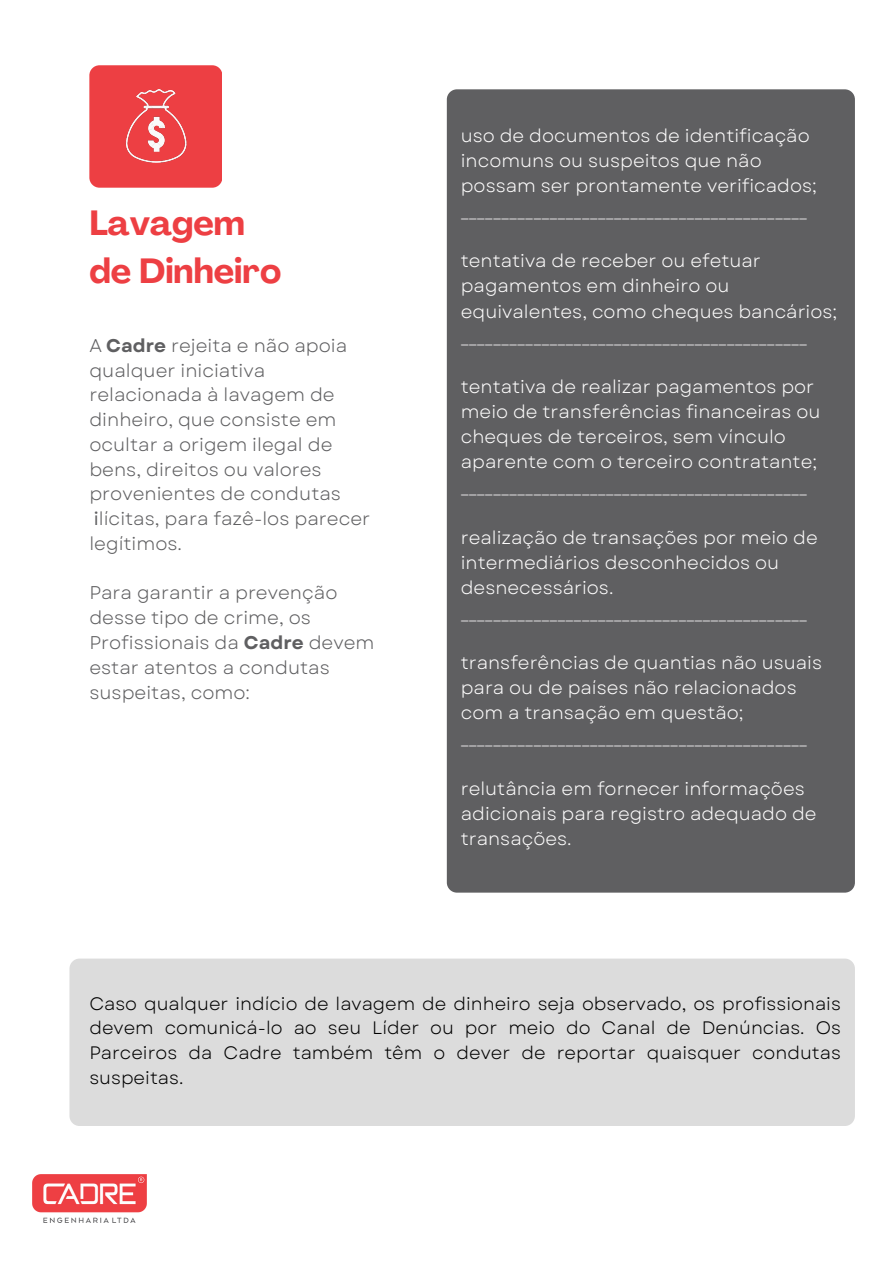
<style>
.page{position:relative;width:894px;height:1264px;background:#fff}
.page>*{position:absolute;margin:0;border:0;box-sizing:border-box;transform-origin:0 0}
.t1{font:700 34.5px/48.3px "Agrandir";color:#ed3f43}
.t2{font:18.45px/24.8px "Garet";color:#5f5f61}
.t3{font:18.3px/25px "Garet";color:#fefdfd}
.t4{font:18px/24.8px "Garet";color:#000;text-align:justify}
.s1{font-weight:700}
.s2{font-style:inherit}
</style>
<div class="page">
<div style="left:89px;top:65px;width:133px;height:123px;background:#ed3f43;border-radius:10px"></div>
<img style="left:125px;top:89px;width:62px;height:74px">
<div style="left:446px;top:89px;width:408px;height:803px;background:#5f5f61;border-radius:10px"></div>
<div style="left:69px;top:958px;width:785px;height:167px;background:#dcdcdc;border-radius:10px"></div>
<img style="left:32px;top:1174px;width:114px;height:48px">
<h1 class="t1" style="left:89px;top:202px;width:193px">Lavagem de Dinheiro</h1>
<p class="t2" style="left:89px;top:333px;width:259px">A <span class="s1">Cadre</span> rejeita e não apoia qualquer iniciativa relacionada à lavagem de dinheiro, que consiste em ocultar a origem ilegal de bens, direitos ou valores provenientes de condutas</p>
<p class="t2" style="left:89px;top:506px;width:282px"><span class="s2">i</span>lícitas, para fazê-los parecer legítimos.</p>
<p class="t2" style="left:89px;top:580px;width:286px">Para garantir a prevenção desse tipo de crime, os<br>Profissionais da <span class="s1">Cadre</span> devem estar atentos a condutas suspeitas, como:</p>
<p class="t3" style="left:460px;top:123px;width:350px">uso de documentos de identificação</p>
<p class="t3" style="left:460px;top:148px;width:357px">incomuns ou suspeitos que não possam ser prontamente verificados;</p>
<p class="t3" style="left:460px;top:198px;width:348px">___________________________________________</p>
<p class="t3" style="left:460px;top:248px;width:301px">tentativa de receber ou efetuar</p>
<p class="t3" style="left:460px;top:273px;width:378px">pagamentos em dinheiro ou equivalentes, como cheques bancários;</p>
<p class="t3" style="left:460px;top:324px;width:348px">___________________________________________</p>
<p class="t3" style="left:460px;top:374px;width:355px">tentativa de realizar pagamentos por</p>
<p class="t3" style="left:460px;top:399px;width:361px">meio de transferências financeiras ou</p>
<p class="t3" style="left:460px;top:424px;width:326px">cheques de terceiros, sem vínculo</p>
<p class="t3" style="left:460px;top:449px;width:358px">aparente com o terceiro contratante;</p>
<p class="t3" style="left:460px;top:474px;width:348px">___________________________________________</p>
<p class="t3" style="left:460px;top:524px;width:358px">realização de transações por meio de</p>
<p class="t3" style="left:460px;top:550px;width:320px">intermediários desconhecidos ou</p>
<p class="t3" style="left:460px;top:575px;width:154px">desnecessários.</p>
<p class="t3" style="left:460px;top:600px;width:348px">___________________________________________</p>
<p class="t3" style="left:460px;top:650px;width:362px">transferências de quantias não usuais</p>
<p class="t3" style="left:460px;top:675px;width:337px">para ou de países não relacionados com a transação em questão;</p>
<p class="t3" style="left:460px;top:725px;width:348px">___________________________________________</p>
<p class="t3" style="left:460px;top:775px;width:345px">relutância em fornecer informações</p>
<p class="t3" style="left:460px;top:801px;width:357px">adicionais para registro adequado de</p>
<p class="t3" style="left:460px;top:826px;width:112px">transações.</p>
<p class="t4" style="left:89px;top:991px;width:752px">Caso qualquer indício de lavagem de dinheiro seja observado, os profissionais devem comunicá-lo ao seu Líder ou por meio do Canal de Denúncias. Os Parceiros da Cadre também têm o dever de reportar quaisquer condutas suspeitas.</p>
</div>
